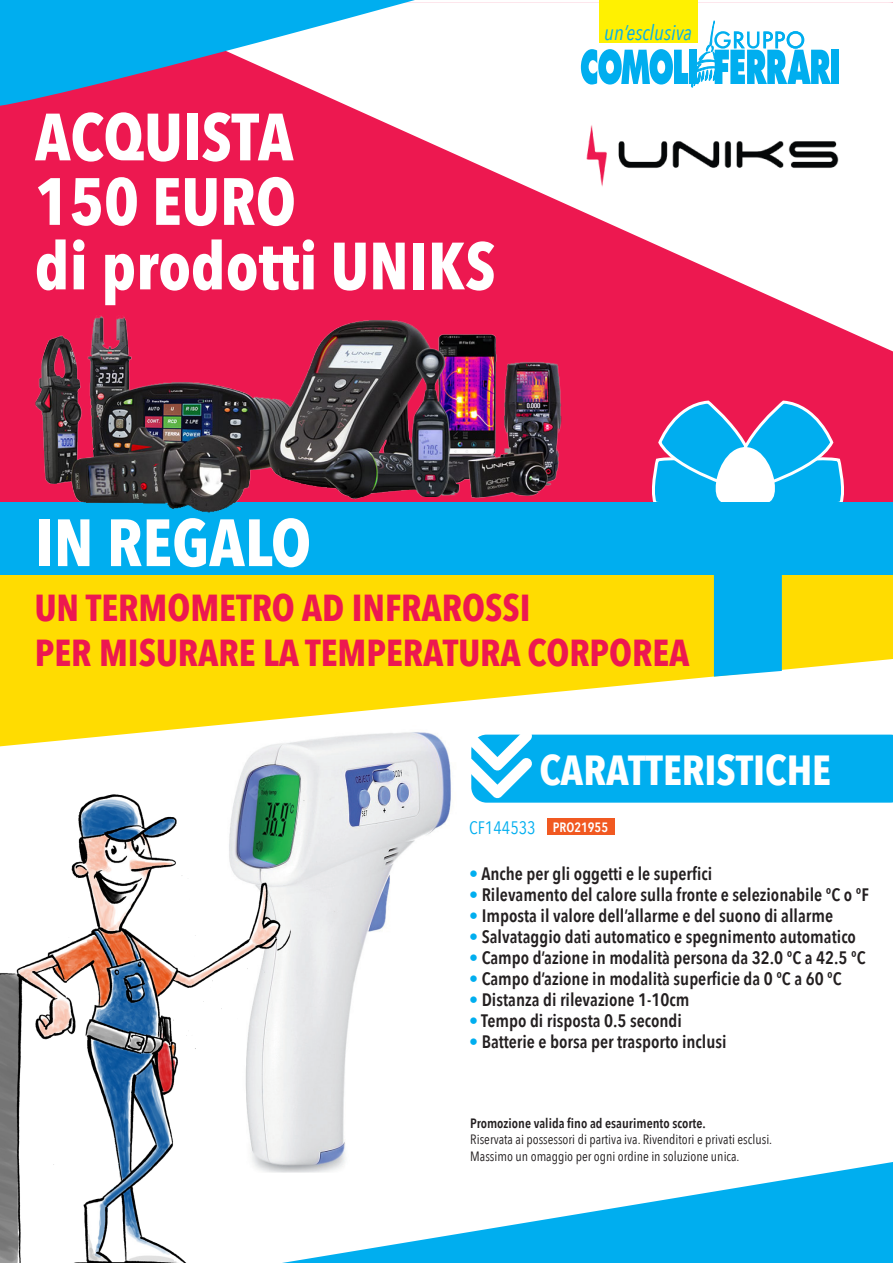
<style>
.page{position:relative;width:893px;height:1263px;background:#fff}
.page>*{position:absolute;margin:0;border:0;box-sizing:border-box;transform-origin:0 0}
.t1{font:700 66px "Avenir Next Condensed";color:#fff}
.t2{font:700 42px "Avenir Next Condensed";color:#fff}
.t3{font:700 37.5px "Avenir Next Condensed";color:#ed1850}
.t4{font:italic 21.3px "Avenir Next Condensed";color:#00aeef}
.t5{font:600 18px "Avenir Next Condensed";color:#231f20}
.t6{font:18px "Avenir Next Condensed";color:#00aeef}
.t7{font:13.5px "Avenir Next Condensed";color:#231f20}
.t8{font:600 13.5px "Avenir Next Condensed";color:#231f20}
.t9{font:600 13.5px "Avenir Next Condensed";color:#fff}
.s1{color:#00aeef}
</style>
<div class="page">
<div style="left:0;top:128px;width:893px;height:374px;background:#ed1850"></div>
<svg style="left:204px;top:2px;width:689px;height:355px;fill:#ed1850"></svg>
<svg style="left:316px;top:1162px;width:577px;height:101px;fill:#00aeef"></svg>
<div style="left:599px;top:0;width:99px;height:43px;background:#fff101"></div>
<div style="left:831px;top:50px;width:8px;height:34px;background:#00aeef"></div>
<svg style="left:581px;top:20px;width:250px;height:68px"></svg>
<img style="left:255px;top:746px;width:207px;height:427px">
<svg style="left:471px;top:746px;width:422px;height:57px;background:#12b3f0"></svg>
<img style="left:578px;top:120px;width:261px;height:67px">
<img style="left:0;top:752px;width:316px;height:511px">
<svg style="left:0;top:0;width:461px;height:128px"></svg>
<svg style="left:0;top:574px;width:893px;height:172px;fill:#ffdc01"></svg>
<svg style="left:650px;top:402px;width:196px;height:275px;background:#88b696"></svg>
<div style="left:0;top:502px;width:893px;height:72px;background:#00aeef"></div>
<img style="left:34px;top:312px;width:527px;height:201px">
<div style="left:547px;top:819px;width:68px;height:16px;background:#f15921"></div>
<p class="t1" style="left:35px;top:97px;width:260px">ACQUISTA</p>
<p class="t1" style="left:35px;top:161px;width:263px">150 EURO</p>
<p class="t1" style="left:35px;top:226px;width:462px">di prodotti UNIKS</p>
<p class="t1" style="left:35px;top:502px;width:278px">IN REGALO</p>
<p class="t4" style="left:604px;top:19px;width:89px">un’esclusiva</p>
<p class="t3" style="left:35px;top:585px;width:497px">UN TERMOMETRO AD INFRAROSSI</p>
<p class="t3" style="left:35px;top:630px;width:656px">PER MISURARE LA TEMPERATURA CORPOREA</p>
<p class="t2" style="left:540px;top:745px;width:293px">CARATTERISTICHE</p>
<p class="t6" style="left:469px;top:812px;width:68px">CF144533</p>
<p class="t5" style="left:469px;top:858px;width:244px"><span class="s1">•</span> Anche per gli oggetti e le superfici</p>
<p class="t5" style="left:469px;top:879px;width:401px"><span class="s1">•</span> Rilevamento del calore sulla fronte e selezionabile ºC o ºF</p>
<p class="t5" style="left:469px;top:900px;width:365px"><span class="s1">•</span> Imposta il valore dell’allarme e del suono di allarme</p>
<p class="t5" style="left:469px;top:921px;width:388px"><span class="s1">•</span> Salvataggio dati automatico e spegnimento automatico</p>
<p class="t5" style="left:469px;top:942px;width:398px"><span class="s1">•</span> Campo d’azione in modalità persona da 32.0 ºC a 42.5 ºC</p>
<p class="t5" style="left:469px;top:963px;width:374px"><span class="s1">•</span> Campo d’azione in modalità superficie da 0 ºC a 60 ºC</p>
<p class="t5" style="left:469px;top:984px;width:222px"><span class="s1">•</span> Distanza di rilevazione 1-10cm</p>
<p class="t5" style="left:469px;top:1005px;width:214px"><span class="s1">•</span> Tempo di risposta 0.5 secondi</p>
<p class="t5" style="left:469px;top:1026px;width:259px"><span class="s1">•</span> Batterie e borsa per trasporto inclusi</p>
<p class="t9" style="left:553px;top:816px;width:57px">PRO21955</p>
<p class="t8" style="left:470px;top:1111px;width:237px">Promozione valida fino ad esaurimento scorte.</p>
<p class="t7" style="left:470px;top:1128px;width:303px">Riservata ai possessori di partiva iva. Rivenditori e privati esclusi.</p>
<p class="t7" style="left:470px;top:1144px;width:271px">Massimo un omaggio per ogni ordine in soluzione unica.</p>
</div>
